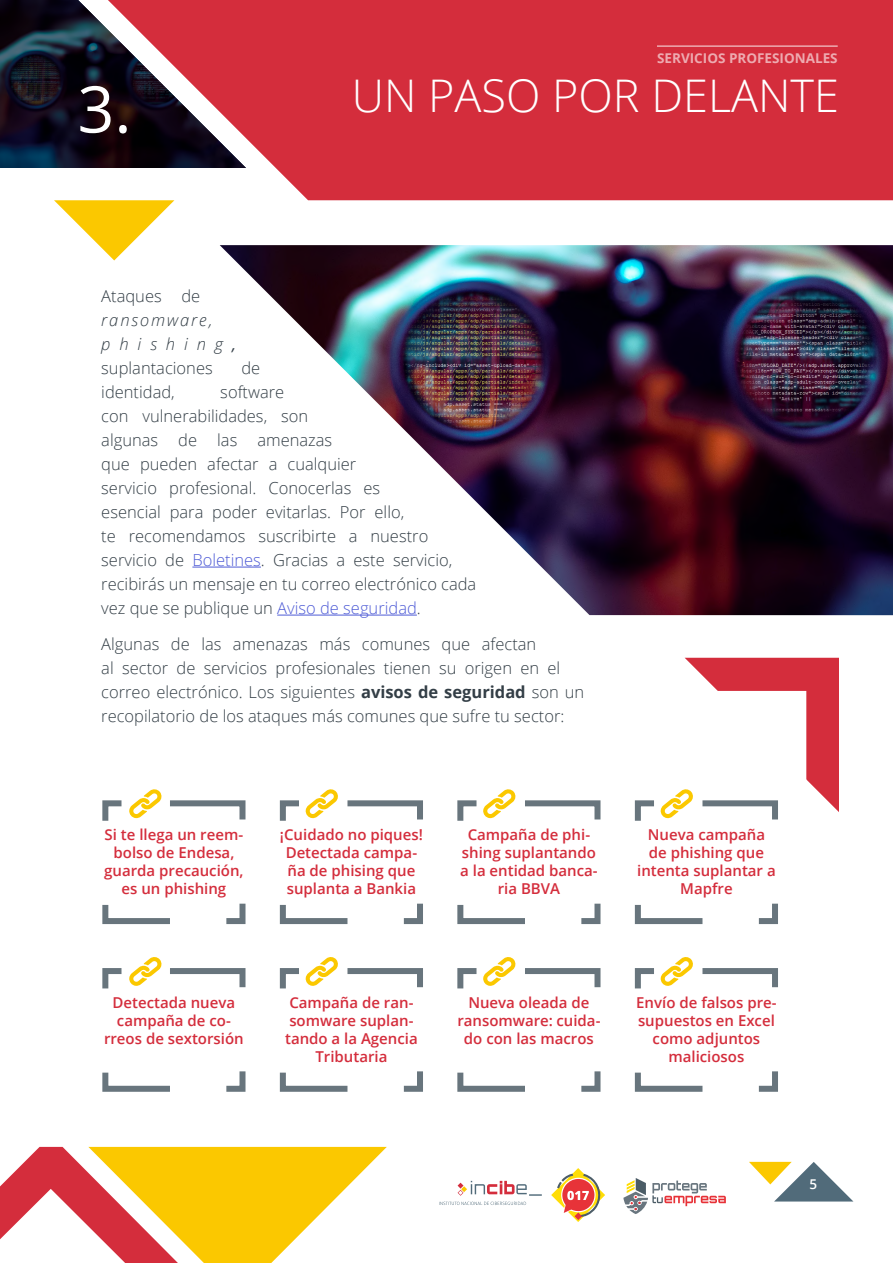
<style>
.page{position:relative;width:893px;height:1263px;background:#fff}
.page>*{position:absolute;margin:0;border:0;box-sizing:border-box;transform-origin:0 0}
.t1{font:64.5px "Open Sans";color:#fff}
.t2{font:300 45px "Open Sans";color:#fff}
.t3{font:300 16.5px/24px "Open Sans";color:#333e46}
.t4{font:italic 300 16.5px/24px "Open Sans";letter-spacing:.115em;color:#333e46}
.t5{font:600 15px/18px "Open Sans";color:#d42d3c;text-align:center}
.t6{font:700 13.5px "Open Sans";color:#fff}
.t7{font:600 13.5px "Open Sans";color:#fff}
.s1{font-weight:400}
.s2{font-style:normal}
.s3{color:#4f5cd6}
.s4{font-weight:700}
</style>
<div class="page">
<svg style="left:0;top:1147px;width:387px;height:116px"></svg>
<div style="left:246px;top:0;width:647px;height:200px;background:#d42d3c"></div>
<svg style="left:54px;top:200px;width:120px;height:60px"></svg>
<svg style="left:749px;top:1162px;width:104px;height:39px"></svg>
<svg style="left:623px;top:1178px;width:103px;height:36px"></svg>
<svg style="left:439px;top:1202px;width:87px;height:3px"></svg>
<svg style="left:458px;top:1181px;width:84px;height:15px"></svg>
<svg style="left:551px;top:1168px;width:54px;height:54px"></svg>
<svg style="left:0;top:0;width:246px;height:168px;background:#57303d"></svg>
<hr style="left:657px;top:45px;width:181px;height:2px;background:#fff">
<hr style="left:192px;top:567px;width:69px;height:1px;background:#4f5cd6">
<hr style="left:277px;top:615px;width:140px;height:1px;background:#4f5cd6">
<img style="left:220px;top:245px;width:673px;height:370px">
<svg style="left:581px;top:903px;width:20px;height:22px"></svg>
<svg style="left:581px;top:1071px;width:20px;height:21px"></svg>
<svg style="left:758px;top:903px;width:20px;height:22px"></svg>
<svg style="left:758px;top:1071px;width:20px;height:21px"></svg>
<svg style="left:403px;top:903px;width:20px;height:22px"></svg>
<svg style="left:403px;top:1071px;width:20px;height:21px"></svg>
<svg style="left:226px;top:903px;width:20px;height:22px"></svg>
<svg style="left:226px;top:1071px;width:20px;height:21px"></svg>
<svg style="left:457px;top:904px;width:68px;height:21px"></svg>
<svg style="left:457px;top:1072px;width:68px;height:20px"></svg>
<svg style="left:634px;top:904px;width:69px;height:21px"></svg>
<svg style="left:634px;top:1072px;width:69px;height:20px"></svg>
<svg style="left:279px;top:904px;width:69px;height:21px"></svg>
<svg style="left:279px;top:1072px;width:69px;height:20px"></svg>
<svg style="left:102px;top:904px;width:68px;height:21px"></svg>
<svg style="left:102px;top:1072px;width:68px;height:20px"></svg>
<svg style="left:102px;top:789px;width:144px;height:32px"></svg>
<svg style="left:102px;top:957px;width:144px;height:32px"></svg>
<svg style="left:279px;top:789px;width:144px;height:32px"></svg>
<svg style="left:279px;top:957px;width:144px;height:32px"></svg>
<svg style="left:457px;top:789px;width:144px;height:32px"></svg>
<svg style="left:457px;top:957px;width:144px;height:32px"></svg>
<svg style="left:634px;top:658px;width:205px;height:163px"></svg>
<svg style="left:634px;top:957px;width:144px;height:32px"></svg>
<h1 class="t1" style="left:77px;top:65px;width:56px">3.</h1>
<p class="t3" style="left:101px;top:283px;width:100px">Ataques de</p>
<p class="t4" style="left:101px;top:307px;width:136px">ransomware, phishing<span class="s1">, </span><span class="s2">suplantaciones</span></p>
<p class="t3" style="left:241px;top:355px;width:20px">de</p>
<p class="t6" style="left:657px;top:49px;width:182px">SERVICIOS PROFESIONALES</p>
<h2 class="t2" style="left:352px;top:65px;width:489px">UN PASO POR DELANTE</h2>
<p class="t3" style="left:101px;top:379px;width:377px;text-indent:119px">software<br>con vulnerabilidades, son<br>algunas de las amenazas<br>que pueden afectar a cualquier<br>servicio profesional. Conocerlas es<br>esencial para poder evitarlas. Por ello,<br>te recomendamos suscribirte a nuestro servicio de <span class="s3">Boletines</span>. Gracias a este servicio, recibirás un mensaje en tu correo electrónico cada vez que se publique un <span class="s3">Aviso de seguridad</span>.</p>
<p class="t3" style="left:101px;top:631px;width:485px">Algunas de las amenazas más comunes que afectan<br>al sector de servicios profesionales tienen su origen en el correo electrónico. Los siguientes <span class="s4">avisos de seguridad</span> son un recopilatorio de los ataques más comunes que sufre tu sector:</p>
<p class="t3" style="left:101px;top:379px;width:75px">identidad,</p>
<p class="t5" style="left:104px;top:825px;width:141px">Si te llega un reem&shy;bolso de Endesa, guarda precaución, es un phishing</p>
<p class="t5" style="left:280px;top:825px;width:144px">¡Cuidado no piques!<br>Detectada campa&shy;ña de phising que suplanta a Bankia</p>
<p class="t5" style="left:460px;top:825px;width:139px">Campaña de phi&shy;shing suplantando a la entidad banca&shy;ria BBVA</p>
<p class="t5" style="left:637px;top:825px;width:140px">Nueva campaña de phishing que intenta suplantar a<br>Mapfre</p>
<p class="t5" style="left:104px;top:993px;width:141px">Detectada nueva campaña de co&shy;rreos de sextorsión</p>
<p class="t5" style="left:285px;top:993px;width:134px">Campaña de ran&shy;somware suplan&shy;tando a la Agencia<br>Tributaria</p>
<p class="t5" style="left:457px;top:993px;width:145px">Nueva oleada de ransomware: cuida&shy;do con las macros</p>
<p class="t5" style="left:636px;top:993px;width:142px">Envío de falsos pre&shy;supuestos en Excel como adjuntos maliciosos</p>
<p class="t7" style="left:809px;top:1174px;width:9px">5</p>
</div>
